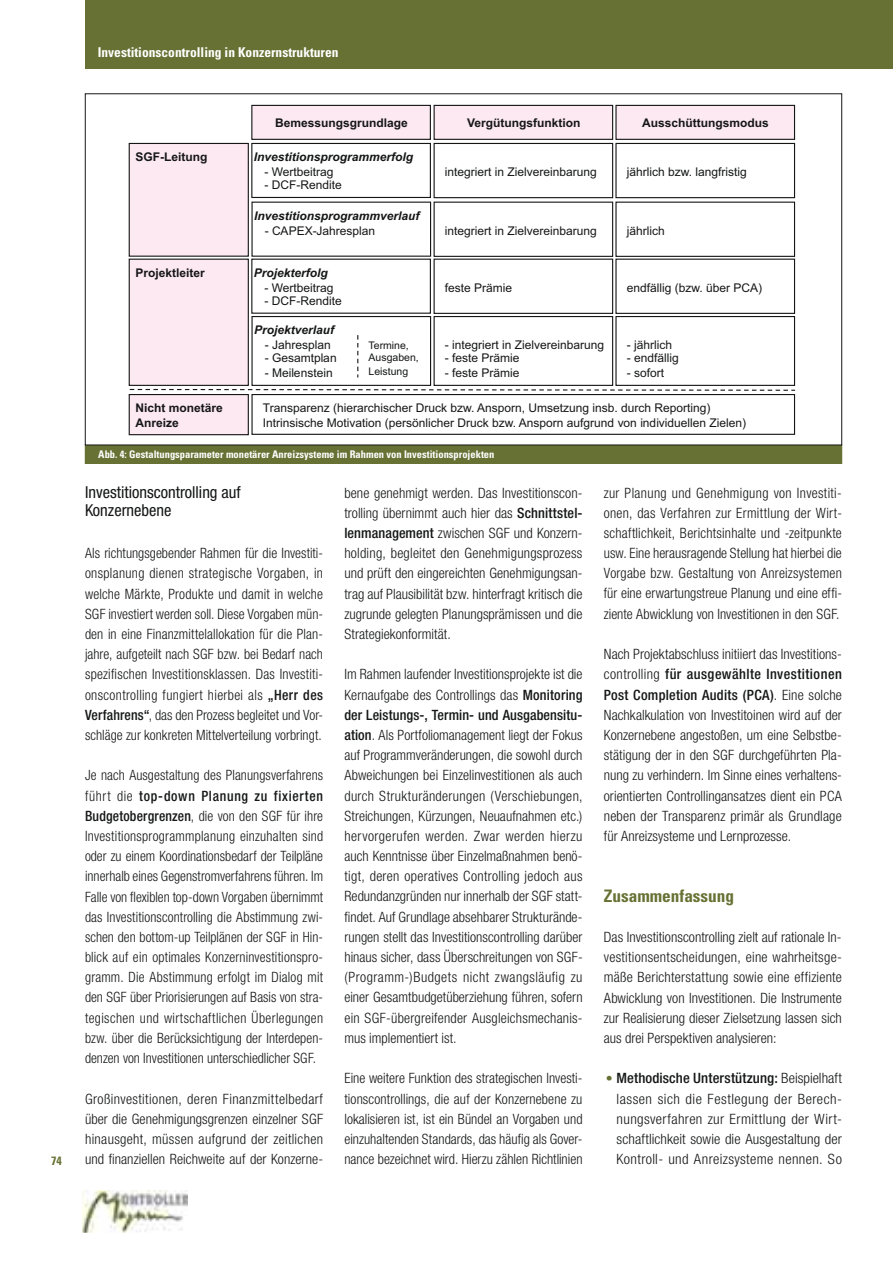
<style>
.page{position:relative;width:893px;height:1263px;background:#fff}
.page>*{position:absolute;margin:0;border:0;box-sizing:border-box;transform-origin:0 0}
.t1{font:700 condensed 17.25px "Univers LT Std";color:#667133}
.t2{font:condensed 16.5px/18px "Helvetica Neue LT Std";color:#151616}
.t3{font:300 condensed 14.25px/20.2px "Helvetica Neue LT Std";color:#151616;text-align:justify}
.t4{font:300 condensed 14.25px/20.2px "Helvetica Neue LT Std";color:#151616;text-align:justify;scale:.96 1}
.t5{font:700 condensed 13.5px "Univers LT Std";color:#fff}
.t6{font:12px/15px "Arial";color:#151616}
.t7{font:700 12px/15px "Arial";color:#151616}
.t8{font:italic 700 12px "Arial";color:#151616}
.t9{font:700 condensed 12px "Univers LT Std";color:#667133}
.t10{font:700 condensed 10.5px "Univers LT Std";color:#fff}
.t11{font:10.5px/12px "Arial";color:#151616}
.s1{font-weight:500}
</style>
<div class="page">
<img style="left:83px;top:1191px;width:105px;height:42px">
<div style="left:85px;top:0;width:808px;height:68px;background:#667133"></div>
<div style="left:85px;top:445px;width:757px;height:18px;background:#667133"></div>
<div style="left:85px;top:445px;width:757px;height:19px;border:1px solid #667133"></div>
<div style="left:129px;top:143px;width:119px;height:113px;background:#fde9f2"></div>
<div style="left:129px;top:143px;width:120px;height:114px;border:1px solid #151616"></div>
<div style="left:251px;top:143px;width:180px;height:55px;border:1px solid #151616"></div>
<div style="left:434px;top:143px;width:179px;height:55px;border:1px solid #151616"></div>
<div style="left:251px;top:394px;width:544px;height:41px;border:1px solid #151616"></div>
<div style="left:129px;top:395px;width:119px;height:40px;background:#fde9f2"></div>
<div style="left:129px;top:394px;width:120px;height:41px;border:1px solid #151616"></div>
<div style="left:434px;top:105px;width:179px;height:34px;background:#fde9f2"></div>
<div style="left:434px;top:105px;width:179px;height:35px;border:1px solid #151616"></div>
<div style="left:252px;top:105px;width:178px;height:34px;background:#fde9f2"></div>
<div style="left:251px;top:105px;width:180px;height:35px;border:1px solid #151616"></div>
<div style="left:616px;top:105px;width:178px;height:34px;background:#fde9f2"></div>
<div style="left:615px;top:105px;width:180px;height:35px;border:1px solid #151616"></div>
<div style="left:434px;top:202px;width:179px;height:55px;border:1px solid #151616"></div>
<div style="left:615px;top:143px;width:180px;height:55px;border:1px solid #151616"></div>
<div style="left:615px;top:202px;width:180px;height:55px;border:1px solid #151616"></div>
<div style="left:129px;top:259px;width:119px;height:126px;background:#fde9f2"></div>
<div style="left:129px;top:259px;width:120px;height:127px;border:1px solid #151616"></div>
<div style="left:434px;top:259px;width:179px;height:55px;border:1px solid #151616"></div>
<div style="left:251px;top:316px;width:180px;height:70px;border:1px solid #151616"></div>
<div style="left:434px;top:316px;width:179px;height:70px;border:1px solid #151616"></div>
<div style="left:615px;top:259px;width:180px;height:55px;border:1px solid #151616"></div>
<div style="left:615px;top:316px;width:180px;height:70px;border:1px solid #151616"></div>
<svg style="left:129px;top:388px;width:667px;height:3px"></svg>
<svg style="left:357px;top:335px;width:1px;height:42px"></svg>
<p class="t5" style="left:98px;top:47px;width:242px">Investitionscontrolling in Konzernstrukturen</p>
<p class="t9" style="left:51px;top:1157px;width:12px">74</p>
<p class="t7" style="left:275px;top:117px;width:134px">Bemessungsgrundlage</p>
<p class="t7" style="left:467px;top:117px;width:115px">Vergütungsfunktion</p>
<p class="t7" style="left:642px;top:117px;width:128px">Ausschüttungsmodus</p>
<p class="t7" style="left:136px;top:150px;width:73px">SGF-Leitung</p>
<p class="t8" style="left:254px;top:150px;width:161px">Investitionsprogrammerfolg</p>
<p class="t6" style="left:264px;top:165px;width:71px">- Wertbeitrag</p>
<p class="t6" style="left:264px;top:179px;width:79px">- DCF-Rendite</p>
<p class="t6" style="left:445px;top:165px;width:153px">integriert in Zielvereinbarung</p>
<p class="t8" style="left:254px;top:208px;width:167px">Investitionsprogrammverlauf</p>
<p class="t6" style="left:265px;top:224px;width:112px">- CAPEX-Jahresplan</p>
<p class="t6" style="left:445px;top:224px;width:153px">integriert in Zielvereinbarung</p>
<p class="t7" style="left:136px;top:266px;width:71px">Projektleiter</p>
<p class="t8" style="left:254px;top:265px;width:75px">Projekterfolg</p>
<p class="t6" style="left:264px;top:281px;width:71px">- Wertbeitrag</p>
<p class="t6" style="left:264px;top:294px;width:79px">- DCF-Rendite</p>
<p class="t8" style="left:254px;top:323px;width:81px">Projektverlauf</p>
<p class="t6" style="left:265px;top:338px;width:67px">- Jahresplan</p>
<p class="t6" style="left:265px;top:352px;width:73px">- Gesamtplan</p>
<p class="t6" style="left:265px;top:367px;width:69px">- Meilenstein</p>
<p class="t11" style="left:369px;top:341px;width:52px">Termine,<br>Ausgaben,</p>
<p class="t11" style="left:369px;top:366px;width:41px">Leistung</p>
<p class="t6" style="left:445px;top:281px;width:69px">feste Prämie</p>
<p class="t6" style="left:445px;top:338px;width:161px">- integriert in Zielvereinbarung</p>
<p class="t6" style="left:445px;top:352px;width:76px">- feste Prämie</p>
<p class="t6" style="left:445px;top:367px;width:76px">- feste Prämie</p>
<p class="t6" style="left:627px;top:165px;width:122px">jährlich bzw. langfristig</p>
<p class="t6" style="left:627px;top:224px;width:39px">jährlich</p>
<p class="t6" style="left:627px;top:281px;width:137px">endfällig (bzw. über PCA)</p>
<p class="t6" style="left:627px;top:338px;width:47px">- jährlich</p>
<p class="t6" style="left:627px;top:352px;width:53px">- endfällig</p>
<p class="t6" style="left:627px;top:367px;width:39px">- sofort</p>
<p class="t7" style="left:136px;top:401px;width:89px">Nicht monetäre<br>Anreize</p>
<p class="t6" style="left:263px;top:401px;width:485px">Transparenz (hierarchischer Druck bzw. Ansporn, Umsetzung insb. durch Reporting)<br>Intrinsische Motivation (persönlicher Druck bzw. Ansporn aufgrund von individuellen Zielen)</p>
<p class="t10" style="left:98px;top:450px;width:398px">Abb. 4: Gestaltungsparameter monetärer Anreizsysteme im Rahmen von Investitionsprojekten</p>
<p class="t2" style="left:85px;top:484px;width:157px">Investitionscontrolling auf<br>Konzernebene</p>
<p class="t3" style="left:85px;top:544px;width:240px">Als richtungsgebender Rahmen für die Investiti&shy;onsplanung dienen strategische Vorgaben, in welche Märkte, Produkte und damit in welche SGF investiert werden soll. Diese Vorgaben mün&shy;den in eine Finanzmittelallokation für die Plan&shy;jahre, aufgeteilt nach SGF bzw. bei Bedarf nach spezifischen Investitionsklassen. Das Investiti&shy;onscontrolling fungiert hierbei als <span class="s1">„Herr des Verfahrens“</span>, das den Prozess begleitet und Vor&shy;schläge zur konkreten Mittelverteilung vorbringt.</p>
<p class="t4" style="left:85px;top:766px;width:250px">Je nach Ausgestaltung des Planungsverfahrens führt die <span class="s1">top-down Planung zu fixierten Budgetobergrenzen</span>, die von den SGF für ihre Investitionsprogrammplanung einzuhalten sind oder zu einem Koordinationsbedarf der Teilpläne innerhalb eines Gegenstromverfahrens führen. Im Falle von flexiblen top-down Vorgaben übernimmt das Investitionscontrolling die Abstimmung zwi&shy;schen den bottom-up Teilplänen der SGF in Hin&shy;blick auf ein optimales Konzerninvestitionspro&shy;gramm. Die Abstimmung erfolgt im Dialog mit den SGF über Priorisierungen auf Basis von stra&shy;tegischen und wirtschaftlichen Überlegungen bzw. über die Berücksichtigung der Interdepen&shy;denzen von Investitionen unterschiedlicher SGF.</p>
<p class="t3" style="left:85px;top:1089px;width:240px">Großinvestitionen, deren Finanzmittelbedarf über die Genehmigungsgrenzen einzelner SGF hinausgeht, müssen aufgrund der zeitlichen und finanziellen Reichweite auf der Konzerne-</p>
<p class="t3" style="left:344px;top:484px;width:240px">bene genehmigt werden. Das Investitionscon&shy;trolling übernimmt auch hier das <span class="s1">Schnittstel&shy;lenmanagement</span> zwischen SGF und Konzern&shy;holding, begleitet den Genehmigungsprozess und prüft den eingereichten Genehmigungsan&shy;trag auf Plausibilität bzw. hinterfragt kritisch die zugrunde gelegten Planungsprämissen und die Strategiekonformität.</p>
<p class="t3" style="left:344px;top:665px;width:240px">Im Rahmen laufender Investitionsprojekte ist die Kernaufgabe des Controllings das <span class="s1">Monitoring der Leistungs-, Termin- und Ausgabensitu&shy;ation</span>. Als Portfoliomanagement liegt der Fokus auf Programmveränderungen, die sowohl durch Abweichungen bei Einzelinvestitionen als auch durch Strukturänderungen (Verschiebungen, Streichungen, Kürzungen, Neuaufnahmen etc.) hervorgerufen werden. Zwar werden hierzu auch Kenntnisse über Einzelmaßnahmen benö&shy;tigt, deren operatives Controlling jedoch aus Redundanzgründen nur innerhalb der SGF statt&shy;findet. Auf Grundlage absehbarer Strukturände&shy;rungen stellt das Investitionscontrolling darüber hinaus sicher, dass Überschreitungen von SGF-(Programm-)Budgets nicht zwangsläufig zu einer Gesamtbudgetüberziehung führen, sofern ein SGF-übergreifender Ausgleichsmechanis&shy;mus implementiert ist.</p>
<p class="t3" style="left:344px;top:1069px;width:240px">Eine weitere Funktion des strategischen Investi&shy;tionscontrollings, die auf der Konzernebene zu lokalisieren ist, ist ein Bündel an Vorgaben und einzuhaltenden Standards, das häufig als Gover&shy;nance bezeichnet wird. Hierzu zählen Richtlinien</p>
<p class="t3" style="left:604px;top:484px;width:240px">zur Planung und Genehmigung von Investiti&shy;onen, das Verfahren zur Ermittlung der Wirt&shy;schaftlichkeit, Berichtsinhalte und -zeitpunkte usw. Eine herausragende Stellung hat hierbei die Vorgabe bzw. Gestaltung von Anreizsystemen für eine erwartungstreue Planung und eine effi&shy;ziente Abwicklung von Investitionen in den SGF.</p>
<p class="t3" style="left:604px;top:645px;width:240px">Nach Projektabschluss initiiert das Investitions&shy;controlling <span class="s1">für ausgewählte Investitionen Post Completion Audits (PCA)</span>. Eine solche Nachkalkulation von Investitoinen wird auf der Konzernebene angestoßen, um eine Selbstbe&shy;stätigung der in den SGF durchgeführten Pla&shy;nung zu verhindern. Im Sinne eines verhaltens&shy;orientierten Controllingansatzes dient ein PCA neben der Transparenz primär als Grundlage für Anreizsysteme und Lernprozesse.</p>
<p class="t1" style="left:604px;top:889px;width:132px">Zusammenfassung</p>
<p class="t3" style="left:604px;top:928px;width:240px">Das Investitionscontrolling zielt auf rationale In&shy;vestitionsentscheidungen, eine wahrheitsge&shy;mäße Berichterstattung sowie eine effiziente Abwicklung von Investitionen. Die Instrumente zur Realisierung dieser Zielsetzung lassen sich aus drei Perspektiven analysieren:</p>
<p class="t3" style="left:617px;top:1069px;width:227px"><span class="s1">Methodische Unterstützung:</span> Beispielhaft lassen sich die Festlegung der Berech&shy;nungsverfahren zur Ermittlung der Wirt&shy;schaftlichkeit sowie die Ausgestaltung der Kontroll- und Anreizsysteme nennen. So</p>
</div>
